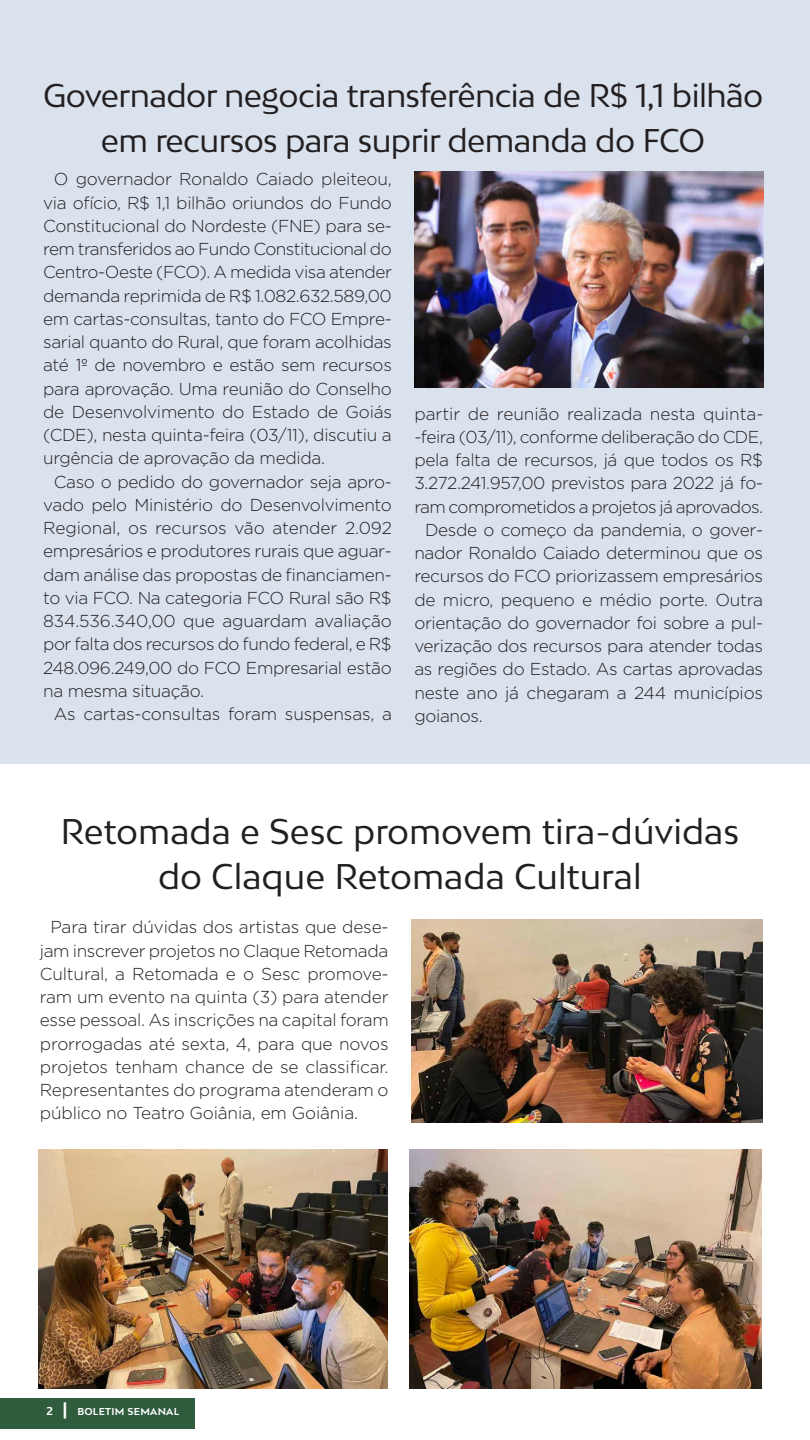
<style>
.page{position:relative;width:810px;height:1440px;background:#fff}
.page>*{position:absolute;margin:0;border:0;box-sizing:border-box;transform-origin:0 0}
.t1{font:33.75px/45px "Bw Mitga";color:#231f20;text-align:center}
.t2{font:31.05px/45px "Bw Mitga";letter-spacing:-.02em;color:#231f20;text-align:center}
.t3{font:300 17.25px/23.2px "Gotham";letter-spacing:-.02em;color:#231f20;text-align:justify}
.t4{font:700 9.45px "Bw Mitga";letter-spacing:.03em;color:#fff}
.s1{font-size:10.88px}
.s2{font-size:16.27px}
</style>
<div class="page">
<div style="left:0;top:1398px;width:195px;height:31px;background:#2f5c3d"></div>
<div style="left:0;top:0;width:810px;height:764px;background:#dae2ee"></div>
<img style="left:411px;top:920px;width:351px;height:202px">
<img style="left:39px;top:1150px;width:348px;height:238px">
<img style="left:410px;top:1150px;width:351px;height:238px">
<img style="left:414px;top:172px;width:349px;height:216px">
<h2 class="t2" style="left:43px;top:72px;width:722px">Governador negocia transferência de R$ 1,1 bilhão em recursos para suprir demanda do FCO</h2>
<p class="t3" style="left:43px;top:167px;width:350px;text-indent:11px">O governador Ronaldo Caiado pleiteou, via ofício, R$ 1,1 bilhão oriundos do Fundo Constitucional do Nordeste (FNE) para se&shy;rem transferidos ao Fundo Constitucional do Centro-Oeste (FCO). A medida visa atender demanda reprimida de R$ 1.082.632.589,00 em cartas-consultas, tanto do FCO Empre&shy;sarial quanto do Rural, que foram acolhidas até 1º de novembro e estão sem recursos para aprovação. Uma reunião do Conselho de Desenvolvimento do Estado de Goiás (CDE), nesta quinta-feira (03/11), discutiu a urgência de aprovação da medida.</p>
<p class="t3" style="left:43px;top:469px;width:350px;text-indent:11px">Caso o pedido do governador seja apro&shy;vado pelo Ministério do Desenvolvimento Regional, os recursos vão atender 2.092 empresários e produtores rurais que aguar&shy;dam análise das propostas de financiamen&shy;to via FCO. Na categoria FCO Rural são R$ 834.536.340,00 que aguardam avaliação por falta dos recursos do fundo federal, e R$ 248.096.249,00 do FCO Empresarial estão na mesma situação.</p>
<p class="t3" style="left:54px;top:702px;width:340px">As cartas-consultas foram suspensas, a</p>
<p class="t3" style="left:414px;top:401px;width:350px">partir de reunião realizada nesta quinta-</p>
<p class="t3" style="left:414px;top:425px;width:350px">-feira (03/11), conforme deliberação do CDE,</p>
<p class="t3" style="left:414px;top:448px;width:350px">pela falta de recursos, já que todos os R$</p>
<p class="t3" style="left:414px;top:471px;width:350px">3.272.241.957,00 previstos para 2022 já fo-</p>
<p class="t3" style="left:414px;top:494px;width:350px">ram comprometidos a projetos já aprovados.</p>
<p class="t3" style="left:425px;top:518px;width:340px">Desde o começo da pandemia, o gover-</p>
<p class="t3" style="left:414px;top:541px;width:350px">nador Ronaldo Caiado determinou que os</p>
<p class="t3" style="left:414px;top:564px;width:350px">recursos do FCO priorizassem empresários</p>
<p class="t3" style="left:414px;top:587px;width:350px">de micro, pequeno e médio porte. Outra</p>
<p class="t3" style="left:414px;top:611px;width:350px">orientação do governador foi sobre a pul-</p>
<p class="t3" style="left:414px;top:634px;width:350px">verização dos recursos para atender todas</p>
<p class="t3" style="left:414px;top:657px;width:350px">as regiões do Estado. As cartas aprovadas</p>
<p class="t3" style="left:414px;top:680px;width:350px">neste ano já chegaram a 244 municípios</p>
<p class="t3" style="left:414px;top:704px;width:70px">goianos.</p>
<h1 class="t1" style="left:60px;top:808px;width:680px">Retomada e Sesc promovem tira-dúvidas do Claque Retomada Cultural</h1>
<p class="t3" style="left:40px;top:915px;width:351px;text-indent:11px">Para tirar dúvidas dos artistas que dese&shy;jam inscrever projetos no Claque Retomada Cultural, a Retomada e o Sesc promove&shy;ram um evento na quinta (3) para atender esse pessoal. As inscrições na capital foram prorrogadas até sexta, 4, para que novos projetos tenham chance de se classificar.<br>Representantes do programa atenderam o público no Teatro Goiânia, em Goiânia.</p>
<p class="t4" style="left:46px;top:1405px;width:134px"><span class="s1">2</span> <span class="s2">|</span> BOLETIM SEMANAL</p>
</div>
